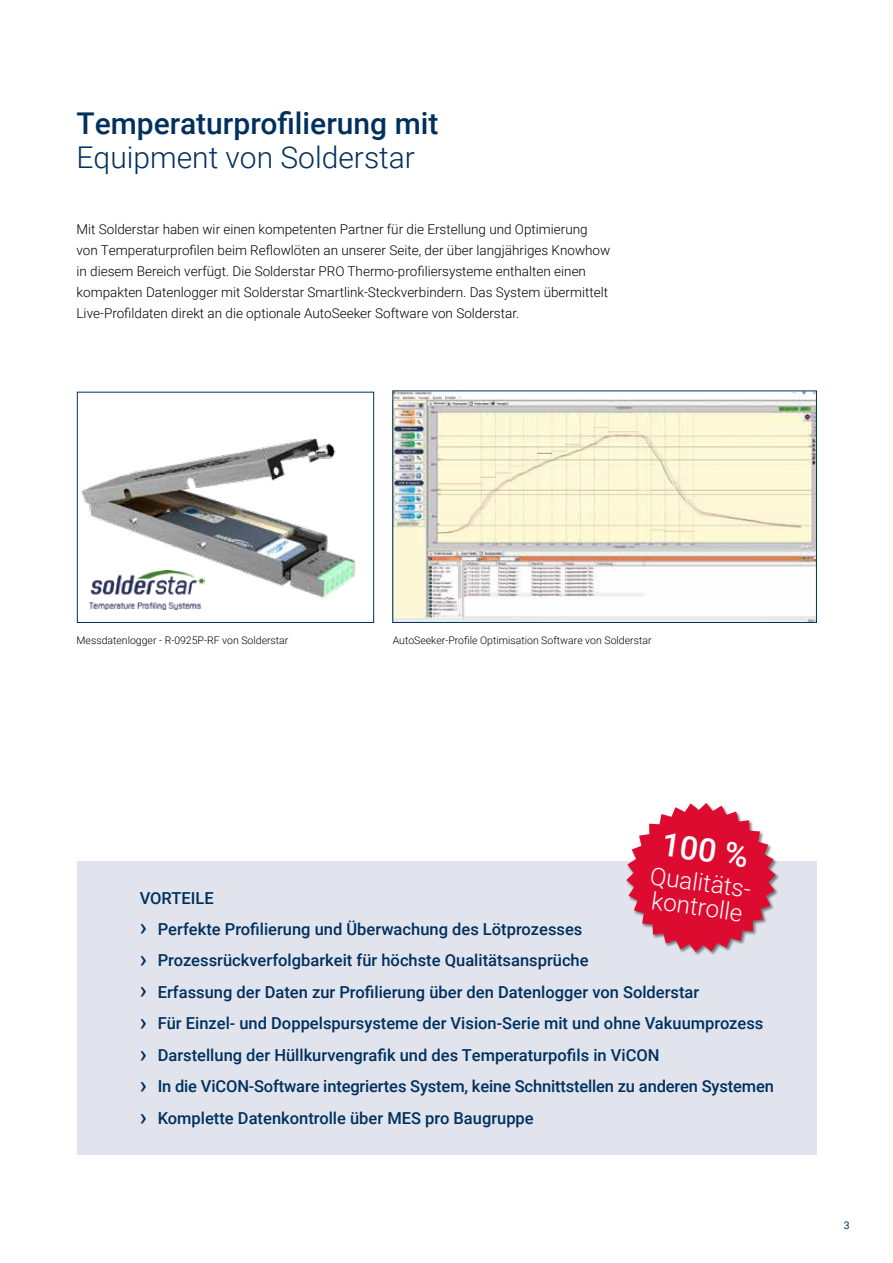
<style>
.page{position:relative;width:893px;height:1263px;background:#fff}
.page>*{position:absolute;margin:0;border:0;box-sizing:border-box;transform-origin:0 0}
.t1{font:500 32.4px "Roboto";color:#fff}
.t2{font:500 30px "Roboto";color:#00305d}
.t3{font:300 30px "Roboto";color:#00305d}
.t4{font:300 24.3px/24.3px "Roboto";color:#fff}
.t5{font:500 16.5px/31.3px "Roboto";color:#00305d}
.t6{font:300 13.5px/21px "Roboto";color:#000}
.t7{font:300 10.5px "Roboto";color:#000}
.t8{font:10.5px "Roboto";color:#00305d}
.s1{font-size:24px}
</style>
<div class="page">
<img style="left:81px;top:438px;width:275px;height:160px">
<div style="left:77px;top:392px;width:297px;height:231px;border:1px solid #00305d"></div>
<img style="left:395px;top:393px;width:420px;height:228px">
<div style="left:393px;top:391px;width:424px;height:232px;border:1px solid #00305d"></div>
<img style="left:89px;top:571px;width:115px;height:38px">
<div style="left:77px;top:861px;width:739px;height:294px;background:#e1e3ed"></div>
<div style="left:626px;top:803px;width:154px;height:153px;background:#000;opacity:.48"></div>
<svg style="left:626px;top:803px;width:150px;height:149px"></svg>
<h2 class="t2" style="left:77px;top:102px;width:363px">Temperaturprofilierung mit</h2>
<h2 class="t3" style="left:77px;top:136px;width:340px">Equipment von Solderstar</h2>
<p class="t6" style="left:77px;top:218px;width:535px">Mit Solderstar haben wir einen kompetenten Partner für die Erstellung und Optimierung von Temperaturprofilen beim Reflowlöten an unserer Seite, der über langjähriges Knowhow in diesem Bereich verfügt. Die Solderstar PRO Thermo-profiliersysteme enthalten einen kompakten Datenlogger mit Solderstar Smartlink-Steckverbindern. Das System übermittelt Live-Profildaten direkt an die optionale AutoSeeker Software von Solderstar.</p>
<p class="t7" style="left:77px;top:632px;width:213px">Messdatenlogger - R-0925P-RF von Solderstar</p>
<p class="t7" style="left:393px;top:632px;width:260px">AutoSeeker-Profile Optimisation Software von Solderstar</p>
<h1 class="t1" style="left:665px;top:821px;width:89px;rotate:8deg">100 %</h1>
<h3 class="t4" style="left:652px;top:862px;width:120px;rotate:8deg">Qualitäts&shy;kontrolle</h3>
<p class="t5" style="left:140px;top:882px;width:636px">VORTEILE<br><span class="s1">›</span> Perfekte Profilierung und Überwachung des Lötprozesses<br><span class="s1">›</span> Prozessrückverfolgbarkeit für höchste Qualitätsansprüche<br><span class="s1">›</span> Erfassung der Daten zur Profilierung über den Datenlogger von Solderstar<br><span class="s1">›</span> Für Einzel- und Doppelspursysteme der Vision-Serie mit und ohne Vakuumprozess <span class="s1">›</span> Darstellung der Hüllkurvengrafik und des Temperaturpofils in ViCON<br><span class="s1">›</span> In die ViCON-Software integriertes System, keine Schnittstellen zu anderen Systemen <span class="s1">›</span> Komplette Datenkontrolle über MES pro Baugruppe</p>
<p class="t8" style="left:844px;top:1218px;width:7px">3</p>
</div>
